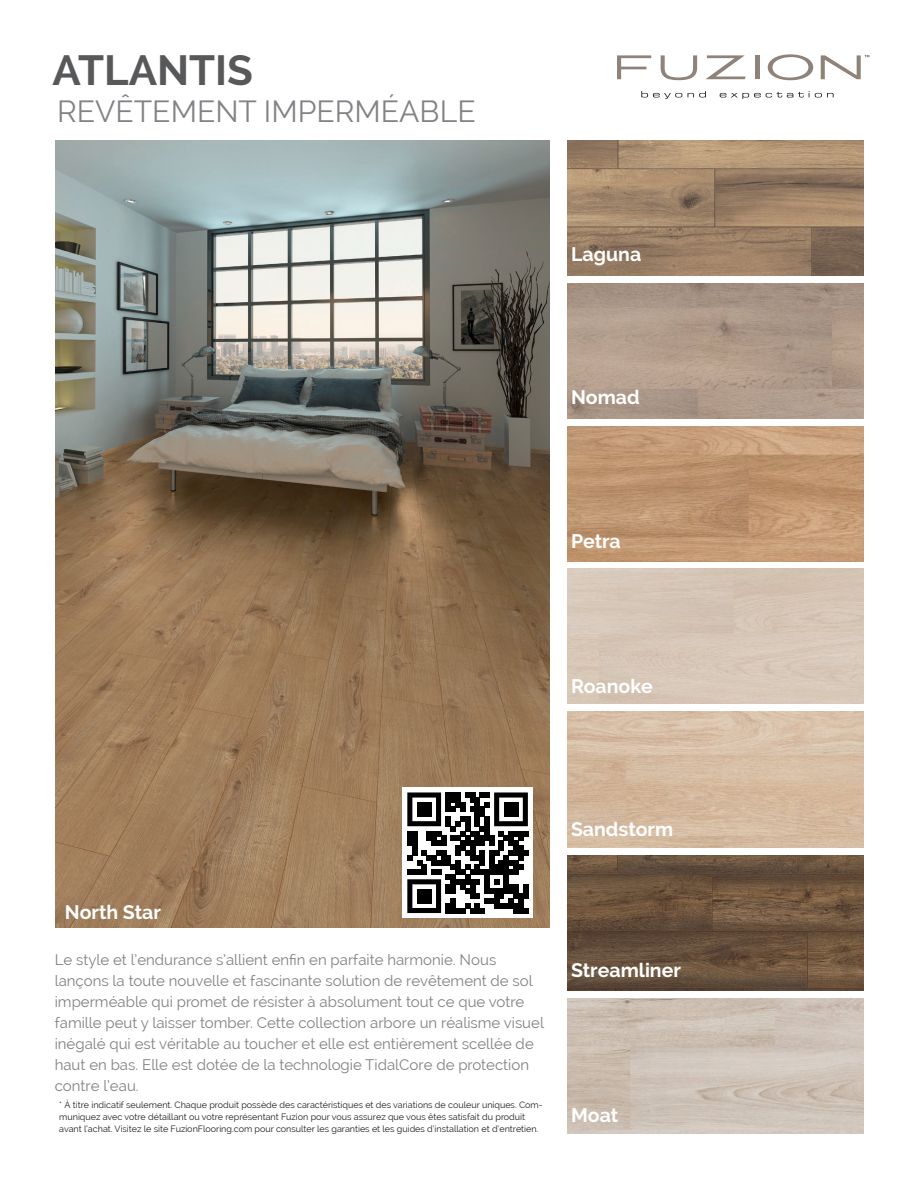
<style>
.page{position:relative;width:918px;height:1188px;background:#fff}
.page>*{position:absolute;margin:0;border:0;box-sizing:border-box;transform-origin:0 0}
.t1{font:700 42px "Raleway";color:#57585a}
.t2{font:30px "Raleway";color:#808285}
.t3{font:700 19.5px "Raleway";color:#fff}
.t4{font:15px/21px "Raleway";color:#808285}
.t5{font:9px/12px "Raleway";color:#231f20}
</style>
<div class="page">
<svg style="left:617px;top:55px;width:34px;height:24px"></svg>
<svg style="left:661px;top:55px;width:36px;height:25px"></svg>
<svg style="left:706px;top:55px;width:40px;height:24px"></svg>
<hr style="left:755px;top:55px;width:4px;height:24px;background:#8f8279">
<svg style="left:768px;top:54px;width:45px;height:26px"></svg>
<svg style="left:821px;top:55px;width:48px;height:24px"></svg>
<svg style="left:641px;top:91px;width:41px;height:8px"></svg>
<svg style="left:688px;top:91px;width:18px;height:7px"></svg>
<svg style="left:720px;top:91px;width:114px;height:8px"></svg>
<img style="left:56px;top:141px;width:493px;height:787px">
<div style="left:403px;top:788px;width:130px;height:130px;background:#fff"></div>
<svg style="left:407px;top:792px;width:121px;height:121px"></svg>
<div style="left:417px;top:802px;width:14px;height:15px;background:#000"></div>
<div style="left:504px;top:802px;width:14px;height:15px;background:#000"></div>
<div style="left:417px;top:889px;width:14px;height:14px;background:#000"></div>
<img style="left:567px;top:426px;width:297px;height:135px">
<img style="left:567px;top:284px;width:297px;height:135px">
<img style="left:567px;top:141px;width:297px;height:135px">
<img style="left:567px;top:712px;width:297px;height:135px">
<img style="left:567px;top:855px;width:297px;height:135px">
<img style="left:567px;top:999px;width:297px;height:135px">
<p class="t1" style="left:52px;top:46px;width:202px">ATLANTIS</p>
<h2 class="t2" style="left:57px;top:94px;width:420px">REVÊTEMENT IMPERMÉABLE</h2>
<p class="t3" style="left:571px;top:243px;width:72px">Laguna</p>
<p class="t3" style="left:571px;top:386px;width:70px">Nomad</p>
<p class="t3" style="left:571px;top:530px;width:51px">Petra</p>
<p class="t3" style="left:571px;top:675px;width:83px">Roanoke</p>
<p class="t3" style="left:571px;top:818px;width:104px">Sandstorm</p>
<p class="t3" style="left:65px;top:901px;width:98px">North Star</p>
<p class="t4" style="left:55px;top:949px;width:491px">Le style et l’endurance s’allient enfin en parfaite harmonie. Nous lançons la toute nouvelle et fascinante solution de revêtement de sol imperméable qui promet de résister à absolument tout ce que votre famille peut y laisser tomber. Cette collection arbore un réalisme visuel inégalé qui est véritable au toucher et elle est entièrement scellée de haut en bas. Elle est dotée de la technologie TidalCore de protection contre l’eau.</p>
<p class="t5" style="left:59px;top:1099px;width:485px">* À titre indicatif seulement. Chaque produit possède des caractéristiques et des variations de couleur uniques. Com&shy;muniquez avec votre détaillant ou votre représentant Fuzion pour vous assurez que vous êtes satisfait du produit avant l’achat. Visitez le site FuzionFlooring.com pour consulter les garanties et les guides d’installation et d’entretien.</p>
<p class="t3" style="left:571px;top:959px;width:111px">Streamliner</p>
<p class="t3" style="left:571px;top:1104px;width:49px">Moat</p>
</div>
